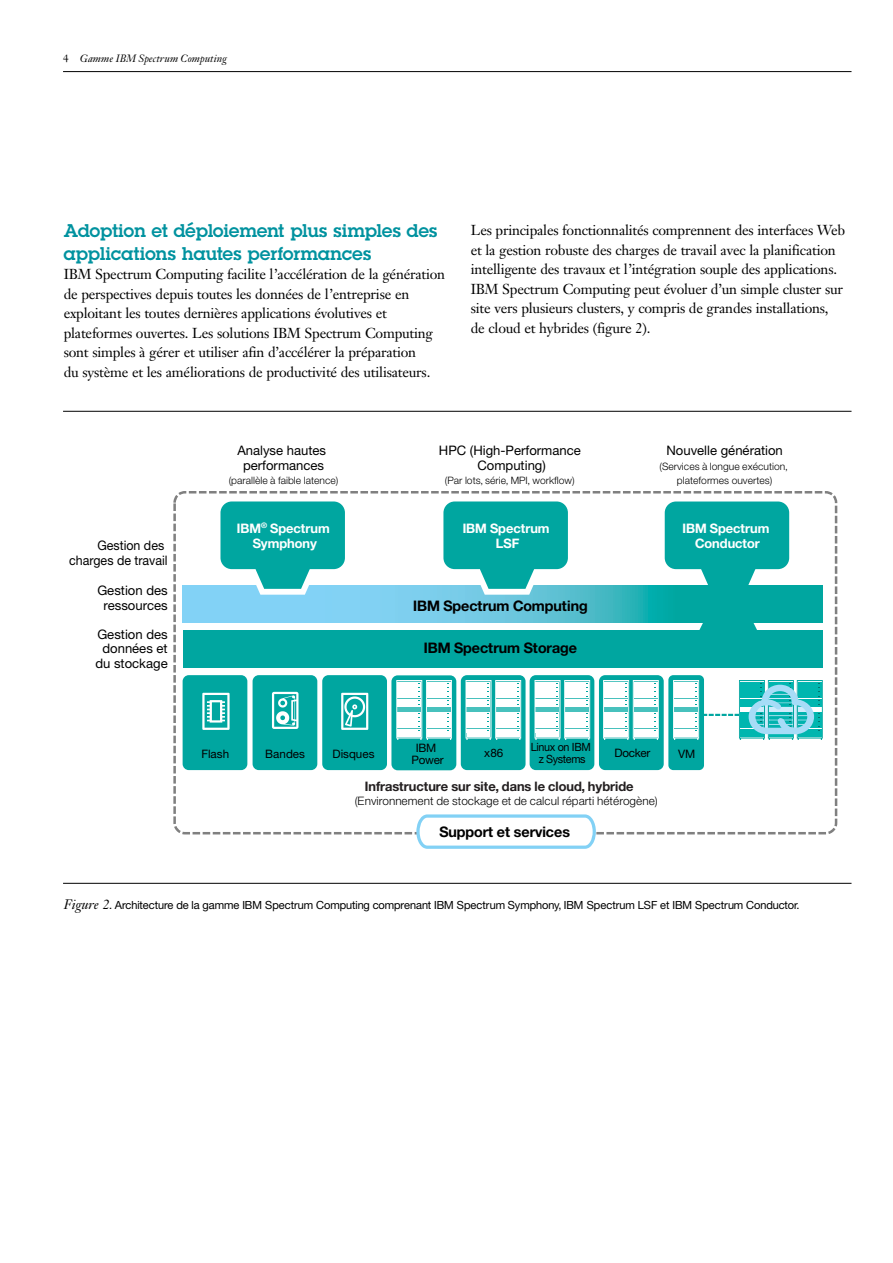
<style>
.page{position:relative;width:893px;height:1263px;background:#fff}
.page>*{position:absolute;margin:0;border:0;box-sizing:border-box;transform-origin:0 0}
.t1{font:600 18px/22.5px "Lubalinfor IBM";color:#00929f}
.t2{font:14.55px "Helv Neue Boldfor IBM";color:#000}
.t3{font:14.25px/19.5px "Janson Text LT Pro";letter-spacing:-.015em;color:#000}
.t4{font:13.05px/14.5px "Helvetica Neue LT Pro";color:#000;text-align:center}
.t5{font:13.05px/15.8px "Helv Neue Boldfor IBM";color:#fff;text-align:center}
.t6{font:13.05px "Helv Neue Boldfor IBM";color:#231f20}
.t7{font:13.05px/14.5px "Helvetica Neue LT Pro";color:#000;text-align:right;scale:.95 1}
.t8{font:300 11.7px "Helv Neuefor IBM";color:#000}
.t9{font:11.7px "Helvetica Neue LT Pro";color:#000}
.t10{font:11.7px/11.7px "Helvetica Neue LT Pro";letter-spacing:-.025em;color:#000;text-align:center}
.t11{font:11.4px/11.7px "Helvetica Neue LT Pro";letter-spacing:-.03em;color:#000;text-align:center;scale:.95 1}
.t12{font:11.25px "Helv Neuefor IBM";letter-spacing:-.005em;color:#000}
.t13{font:italic 10.5px "Janson Text LT Pro";letter-spacing:.005em;color:#000}
.t14{font:300 10.2px/14.5px "Helv Neuefor IBM";color:#000;text-align:center}
.s1{font-family:"Janson Text";font-style:normal}
.s2{font-family:"Janson Text LT Pro";font-style:italic;font-size:13.5px}
</style>
<div class="page">
<hr style="left:63px;top:71px;width:788px;height:1px;background:#000">
<svg style="left:173px;top:491px;width:664px;height:343px"></svg>
<svg style="left:416px;top:814px;width:180px;height:35px"></svg>
<svg style="left:396px;top:680px;width:56px;height:60px"></svg>
<svg style="left:465px;top:680px;width:56px;height:60px"></svg>
<svg style="left:534px;top:680px;width:56px;height:60px"></svg>
<svg style="left:603px;top:680px;width:56px;height:60px"></svg>
<div style="left:253px;top:675px;width:64px;height:95px;background:#00a6a0;border-radius:6px"></div>
<div style="left:183px;top:675px;width:64px;height:95px;background:#00a6a0;border-radius:6px"></div>
<div style="left:322px;top:675px;width:65px;height:95px;background:#00a6a0;border-radius:6px"></div>
<svg style="left:341px;top:693px;width:27px;height:37px"></svg>
<svg style="left:202px;top:693px;width:28px;height:37px"></svg>
<svg style="left:272px;top:692px;width:26px;height:37px"></svg>
<svg style="left:473px;top:569px;width:68px;height:26px"></svg>
<svg style="left:249px;top:569px;width:67px;height:26px"></svg>
<div style="left:698px;top:613px;width:61px;height:43px;background:#00a6a0"></div>
<div style="left:443px;top:501px;width:125px;height:68px;background:#00a6a0;border-radius:11px"></div>
<div style="left:665px;top:501px;width:124px;height:68px;background:#00a6a0;border-radius:11px"></div>
<div style="left:220px;top:501px;width:125px;height:68px;background:#00a6a0;border-radius:11px"></div>
<svg style="left:673px;top:680px;width:150px;height:60px"></svg>
<hr style="left:63px;top:411px;width:788px;height:1px;background:#000">
<hr style="left:63px;top:883px;width:788px;height:1px;background:#000">
<p class="t13" style="left:63px;top:52px;width:165px"><span class="s1">4</span> Gamme IBM Spectrum Computing</p>
<h2 class="t1" style="left:64px;top:219px;width:375px">Adoption et déploiement plus simples des applications hautes performances</h2>
<p class="t3" style="left:64px;top:265px;width:383px">IBM Spectrum Computing facilite l’accélération de la génération de perspectives depuis toutes les données de l’entreprise en exploitant les toutes dernières applications évolutives et plateformes ouvertes. Les solutions IBM Spectrum Computing sont simples à gérer et utiliser afin d’accélérer la préparation<br>du système et les améliorations de productivité des utilisateurs.</p>
<p class="t3" style="left:471px;top:220px;width:376px">Les principales fonctionnalités comprennent des interfaces Web et la gestion robuste des charges de travail avec la planification intelligente des travaux et l’intégration souple des applications.<br>IBM Spectrum Computing peut évoluer d’un simple cluster sur site vers plusieurs clusters, y compris de grandes installations, de cloud et hybrides (figure 2).</p>
<p class="t7" style="left:69px;top:538px;width:105px">Gestion des charges de travail</p>
<p class="t4" style="left:97px;top:583px;width:72px">Gestion des ressources</p>
<p class="t4" style="left:95px;top:626px;width:74px">Gestion des données et du stockage</p>
<p class="t4" style="left:237px;top:443px;width:90px">Analyse hautes performances</p>
<p class="t14" style="left:229px;top:473px;width:111px">(parallèle à faible latence)</p>
<p class="t5" style="left:237px;top:520px;width:94px">IBM<sup>®</sup> Spectrum<br>Symphony</p>
<p class="t4" style="left:439px;top:443px;width:143px">HPC (High-Performance<br>Computing)</p>
<p class="t14" style="left:445px;top:473px;width:131px">(Par lots, série, MPI, workflow)</p>
<p class="t4" style="left:666px;top:443px;width:118px">Nouvelle génération</p>
<p class="t14" style="left:659px;top:459px;width:129px">(Services à longue exécution, plateformes ouvertes)</p>
<p class="t5" style="left:463px;top:520px;width:88px">IBM Spectrum<br>LSF</p>
<p class="t5" style="left:683px;top:520px;width:88px">IBM Spectrum<br>Conductor</p>
<p class="t2" style="left:413px;top:597px;width:176px">IBM Spectrum Computing</p>
<p class="t2" style="left:424px;top:638px;width:155px">IBM Spectrum Storage</p>
<p class="t11" style="left:531px;top:741px;width:65px">Linux on IBM z Systems</p>
<p class="t9" style="left:615px;top:746px;width:37px">Docker</p>
<p class="t9" style="left:201px;top:746px;width:29px">Flash</p>
<p class="t9" style="left:265px;top:746px;width:41px">Bandes</p>
<p class="t9" style="left:332px;top:746px;width:44px">Disques</p>
<p class="t10" style="left:412px;top:742px;width:34px">IBM<br>Power</p>
<p class="t9" style="left:484px;top:746px;width:20px">x86</p>
<p class="t9" style="left:678px;top:746px;width:19px">VM</p>
<p class="t6" style="left:365px;top:778px;width:270px">Infrastructure sur site, dans le cloud, hybride</p>
<p class="t8" style="left:355px;top:793px;width:305px">(Environnement de stockage et de calcul réparti hétérogène)</p>
<p class="t2" style="left:439px;top:822px;width:132px">Support et services</p>
<p class="t12" style="left:64px;top:898px;width:737px"><span class="s2">Figure 2</span>. Architecture de la gamme IBM Spectrum Computing comprenant IBM Spectrum Symphony, IBM Spectrum LSF et IBM Spectrum Conductor.</p>
</div>
